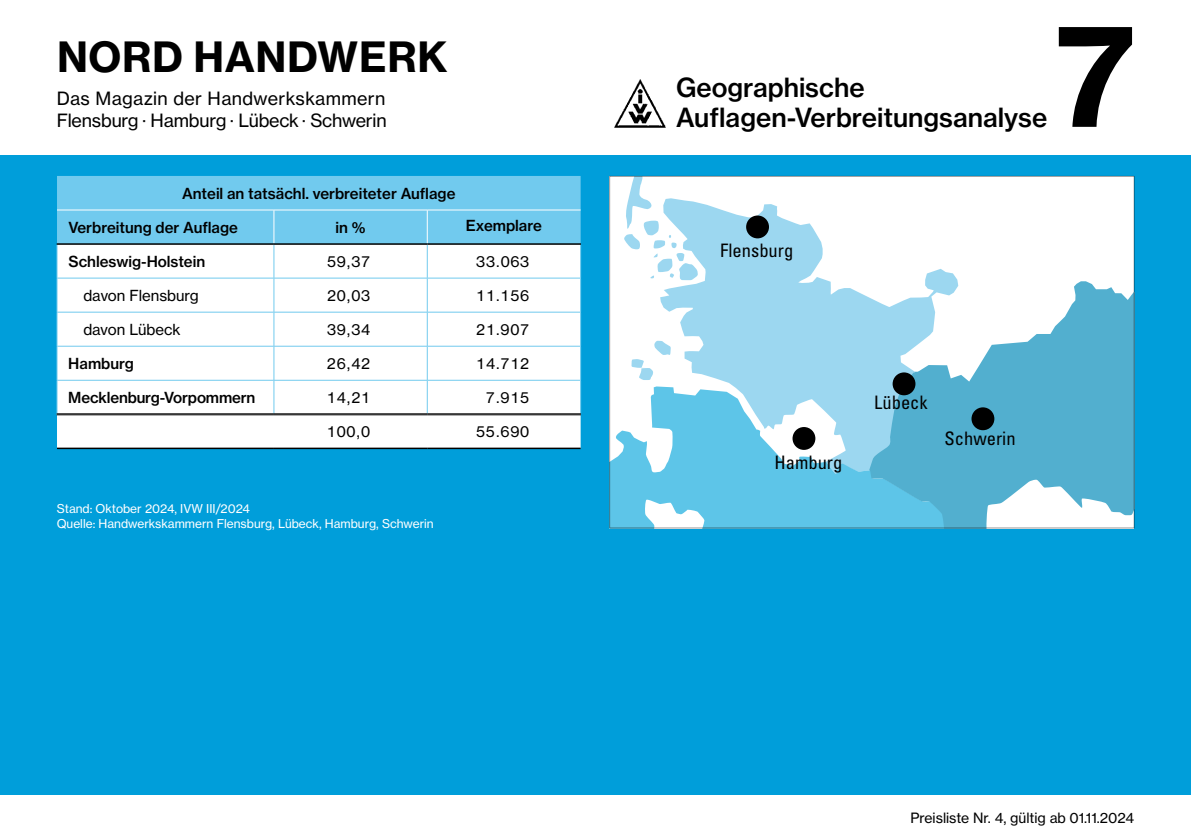
<style>
.page{position:relative;width:1191px;height:840px;background:#fff}
.page>*{position:absolute;margin:0;border:0;box-sizing:border-box;transform-origin:0 0}
.t1{font:140px "N Haas Grotesk TX Pro 75 Bd";color:#000}
.t2{font:41px "N Haas Grotesk TX Pro 75 Bd";letter-spacing:.015em;color:#000}
.t3{font:26px/30px "N Haas Grotesk TX Pro 65 Md";color:#000}
.t4{font:condensed 18.6px "Univers";color:#000}
.t5{font:18px/22px "N Haas Grotesk TX Pro 55 Rg";letter-spacing:-.01em;color:#000}
.t6{font:15px "N Haas Grotesk TX Pro 65 Md";color:#000}
.t7{font:15px "N Haas Grotesk TX Pro 55 Rg";color:#000}
.t8{font:14px "N Haas Grotesk TX Pro 55 Rg";color:#000}
.t9{font:12px/14.4px "N Haas Grotesk TX Pro 55 Rg";color:#fff}
</style>
<div class="page">
<div style="left:0;top:155px;width:1191px;height:639px;background:#009eda"></div>
<svg style="left:609px;top:176px;width:525px;height:352px;background:#abdbed"></svg>
<div style="left:746px;top:215px;width:23px;height:23px;background:#000;border-radius:50%"></div>
<div style="left:892px;top:372px;width:23px;height:23px;background:#000;border-radius:50%"></div>
<div style="left:792px;top:427px;width:23px;height:22px;background:#000;border-radius:50%"></div>
<div style="left:971px;top:407px;width:23px;height:23px;background:#000;border-radius:50%"></div>
<div style="left:57px;top:176px;width:523px;height:67px;background:#71caee"></div>
<div style="left:57px;top:245px;width:523px;height:202px;background:#fff"></div>
<hr style="left:273px;top:415px;width:2px;height:32px;background:#fff">
<hr style="left:426px;top:415px;width:2px;height:32px;background:#fff">
<hr style="left:273px;top:210px;width:1px;height:33px;background:#fff">
<hr style="left:427px;top:210px;width:1px;height:33px;background:#fff">
<hr style="left:57px;top:245px;width:1px;height:32px;background:#71caee">
<hr style="left:580px;top:245px;width:1px;height:32px;background:#71caee">
<hr style="left:57px;top:278px;width:1px;height:34px;background:#71caee">
<hr style="left:580px;top:278px;width:1px;height:34px;background:#71caee">
<hr style="left:57px;top:312px;width:1px;height:34px;background:#71caee">
<hr style="left:580px;top:312px;width:1px;height:34px;background:#71caee">
<hr style="left:57px;top:346px;width:1px;height:34px;background:#71caee">
<hr style="left:580px;top:346px;width:1px;height:34px;background:#71caee">
<hr style="left:57px;top:380px;width:1px;height:33px;background:#71caee">
<hr style="left:580px;top:380px;width:1px;height:33px;background:#71caee">
<hr style="left:273px;top:245px;width:1px;height:32px;background:#71caee">
<hr style="left:427px;top:245px;width:1px;height:32px;background:#71caee">
<hr style="left:57px;top:277px;width:217px;height:1px;background:#71caee">
<hr style="left:274px;top:277px;width:153px;height:1px;background:#71caee">
<hr style="left:273px;top:278px;width:1px;height:34px;background:#71caee">
<hr style="left:427px;top:277px;width:154px;height:1px;background:#71caee">
<hr style="left:427px;top:278px;width:1px;height:34px;background:#71caee">
<hr style="left:57px;top:311px;width:217px;height:1px;background:#71caee">
<hr style="left:274px;top:311px;width:153px;height:1px;background:#71caee">
<hr style="left:273px;top:312px;width:1px;height:34px;background:#71caee">
<hr style="left:427px;top:311px;width:154px;height:1px;background:#71caee">
<hr style="left:427px;top:312px;width:1px;height:34px;background:#71caee">
<hr style="left:57px;top:345px;width:217px;height:1px;background:#71caee">
<hr style="left:274px;top:345px;width:153px;height:1px;background:#71caee">
<hr style="left:273px;top:346px;width:1px;height:34px;background:#71caee">
<hr style="left:427px;top:345px;width:154px;height:1px;background:#71caee">
<hr style="left:427px;top:346px;width:1px;height:34px;background:#71caee">
<hr style="left:57px;top:380px;width:217px;height:1px;background:#71caee">
<hr style="left:274px;top:380px;width:153px;height:1px;background:#71caee">
<hr style="left:273px;top:380px;width:1px;height:33px;background:#71caee">
<hr style="left:427px;top:380px;width:154px;height:1px;background:#71caee">
<hr style="left:427px;top:380px;width:1px;height:33px;background:#71caee">
<hr style="left:57px;top:209px;width:217px;height:1px;background:#fff">
<hr style="left:274px;top:209px;width:153px;height:1px;background:#fff">
<hr style="left:427px;top:209px;width:153px;height:1px;background:#fff">
<hr style="left:57px;top:413px;width:217px;height:1px;background:#000">
<hr style="left:57px;top:414px;width:217px;height:1px;background:#000">
<hr style="left:274px;top:413px;width:153px;height:1px;background:#000">
<hr style="left:274px;top:414px;width:153px;height:1px;background:#000">
<hr style="left:427px;top:413px;width:154px;height:1px;background:#000">
<hr style="left:427px;top:414px;width:154px;height:1px;background:#000">
<hr style="left:57px;top:447px;width:217px;height:2px;background:#000">
<hr style="left:274px;top:447px;width:153px;height:2px;background:#000">
<hr style="left:427px;top:447px;width:153px;height:2px;background:#000">
<hr style="left:57px;top:243px;width:217px;height:2px;background:#000">
<hr style="left:274px;top:243px;width:153px;height:2px;background:#000">
<hr style="left:427px;top:243px;width:154px;height:2px;background:#000">
<img style="left:614px;top:79px;width:52px;height:49px">
<h2 class="t2" style="left:57px;top:31px;width:392px">NORD HANDWERK</h2>
<p class="t5" style="left:57px;top:87px;width:331px">Das Magazin der Handwerkskammern<br>Flensburg · Hamburg · Lübeck · Schwerin</p>
<p class="t6" style="left:182px;top:184px;width:275px">Anteil an tatsächl. verbreiteter Auflage</p>
<p class="t6" style="left:68px;top:218px;width:171px">Verbreitung der Auflage</p>
<p class="t6" style="left:336px;top:218px;width:31px">in %</p>
<p class="t6" style="left:466px;top:216px;width:77px">Exemplare</p>
<p class="t6" style="left:68px;top:252px;width:138px">Schleswig-Holstein</p>
<p class="t7" style="left:327px;top:252px;width:45px">59,37</p>
<p class="t7" style="left:476px;top:252px;width:55px">33.063</p>
<p class="t7" style="left:83px;top:286px;width:117px">davon Flensburg</p>
<p class="t7" style="left:327px;top:286px;width:45px">20,03</p>
<p class="t7" style="left:476px;top:286px;width:55px">11.156</p>
<p class="t7" style="left:83px;top:320px;width:99px">davon Lübeck</p>
<p class="t7" style="left:327px;top:320px;width:45px">39,34</p>
<p class="t7" style="left:476px;top:320px;width:55px">21.907</p>
<p class="t6" style="left:68px;top:354px;width:67px">Hamburg</p>
<p class="t7" style="left:327px;top:354px;width:45px">26,42</p>
<p class="t7" style="left:476px;top:354px;width:55px">14.712</p>
<p class="t6" style="left:68px;top:388px;width:189px">Mecklenburg-Vorpommern</p>
<p class="t7" style="left:327px;top:388px;width:45px">14,21</p>
<p class="t7" style="left:485px;top:388px;width:45px">7.915</p>
<p class="t7" style="left:327px;top:422px;width:45px">100,0</p>
<p class="t7" style="left:476px;top:422px;width:55px">55.690</p>
<p class="t9" style="left:57px;top:501px;width:378px">Stand: Oktober 2024, IVW III/2024<br>Quelle: Handwerkskammern Flensburg, Lübeck, Hamburg, Schwerin</p>
<h3 class="t3" style="left:676px;top:72px;width:373px">Geographische<br>Auflagen-Verbreitungsanalyse</h3>
<h1 class="t1" style="left:1054px;top:-13px;width:82px">7</h1>
<p class="t4" style="left:720px;top:238px;width:75px">Flensburg</p>
<p class="t4" style="left:774px;top:451px;width:69px">Hamburg</p>
<p class="t4" style="left:874px;top:391px;width:55px">Lübeck</p>
<p class="t4" style="left:944px;top:426px;width:73px">Schwerin</p>
<p class="t8" style="left:910px;top:808px;width:225px">Preisliste Nr. 4, gültig ab 01.11.2024</p>
</div>
